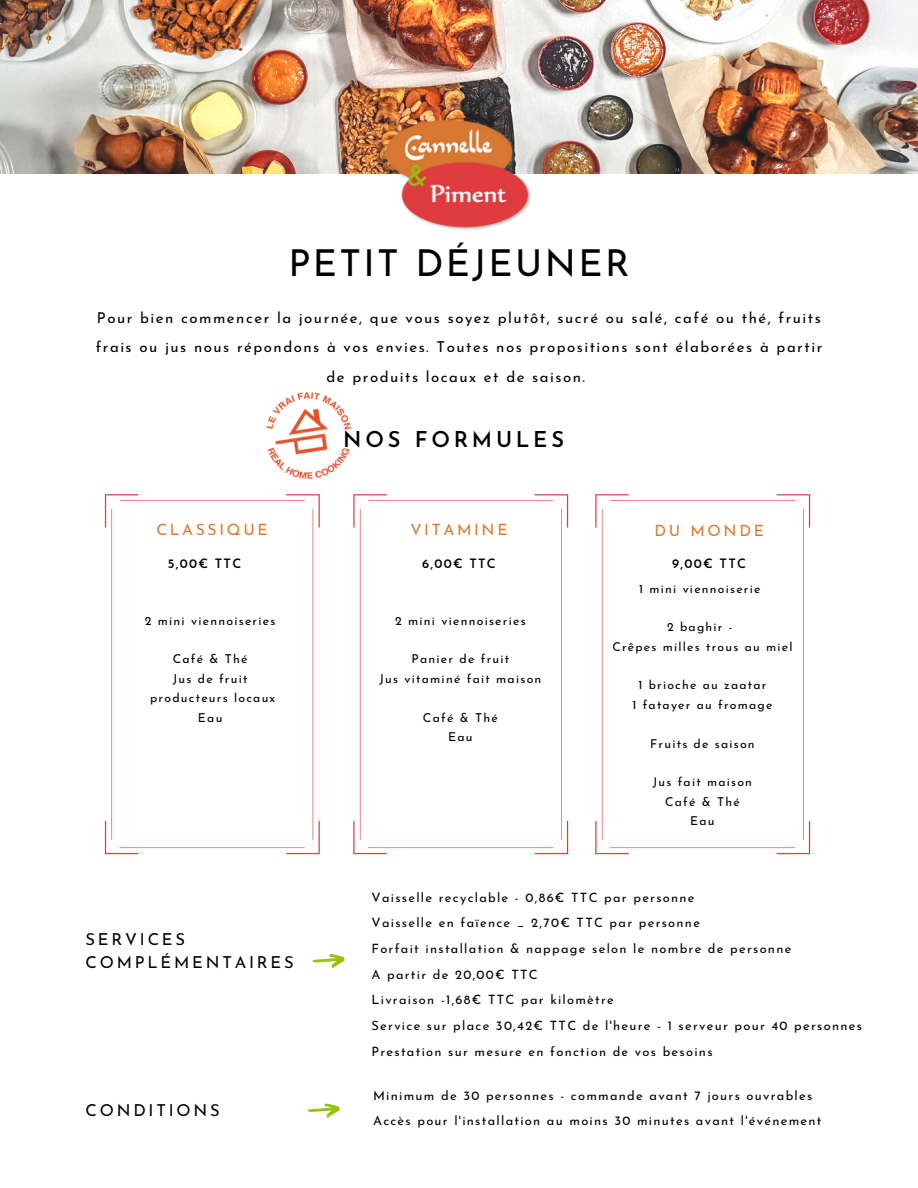
<style>
.page{position:relative;width:918px;height:1188px;background:#fff}
.page>*{position:absolute;margin:0;border:0;box-sizing:border-box;transform-origin:0 0}
.t1{font:37.2px "Josefin Sans";letter-spacing:.065em;color:#000}
.t2{font:600 21.75px "Josefin Sans";letter-spacing:.17em;color:#000}
.t3{font:16.5px/22.5px "Josefin Sans";letter-spacing:.17em;color:#000}
.t4{font:15.6px "Josefin Sans";letter-spacing:.17em;color:#d97932}
.t5{font:15px/29.2px "Josefin Sans";letter-spacing:.1em;color:#000;text-align:center}
.t6{font:12.9px "Josefin Sans";letter-spacing:.1em;color:#000}
.t7{font:600 12.9px "Josefin Sans";letter-spacing:.1em;color:#000}
.t8{font:12.3px "Josefin Sans";letter-spacing:.1em;color:#000}
</style>
<div class="page">
<img style="left:0;top:0;width:918px;height:174px">
<img style="left:386px;top:91px;width:146px;height:139px">
<svg style="left:105px;top:494px;width:215px;height:360px"></svg>
<svg style="left:353px;top:494px;width:215px;height:360px"></svg>
<svg style="left:595px;top:494px;width:215px;height:360px"></svg>
<svg style="left:312px;top:954px;width:33px;height:15px"></svg>
<svg style="left:307px;top:1103px;width:33px;height:15px"></svg>
<img style="left:266px;top:391px;width:86px;height:89px">
<p class="t1" style="left:288px;top:248px;width:343px">PETIT DÉJEUNER</p>
<p class="t5" style="left:96px;top:305px;width:728px">Pour bien commencer la journée, que vous soyez plutôt, sucré ou salé, café ou thé, fruits frais ou jus nous répondons à vos envies. Toutes nos propositions sont élaborées à partir de produits locaux et de saison.</p>
<p class="t4" style="left:156px;top:523px;width:113px">CLASSIQUE</p>
<p class="t7" style="left:168px;top:558px;width:75px">5,00€ TTC</p>
<p class="t8" style="left:145px;top:615px;width:132px">2 mini viennoiseries</p>
<p class="t8" style="left:173px;top:654px;width:76px">Café &amp; Thé</p>
<p class="t8" style="left:173px;top:674px;width:76px">Jus de fruit</p>
<p class="t8" style="left:150px;top:693px;width:127px">producteurs locaux</p>
<p class="t8" style="left:198px;top:713px;width:26px">Eau</p>
<p class="t3" style="left:86px;top:930px;width:210px">SERVICES<br>COMPLÉMENTAIRES</p>
<p class="t3" style="left:86px;top:1101px;width:136px">CONDITIONS</p>
<p class="t2" style="left:343px;top:431px;width:222px">NOS FORMULES</p>
<p class="t4" style="left:410px;top:523px;width:99px">VITAMINE</p>
<p class="t4" style="left:654px;top:524px;width:111px">DU MONDE</p>
<p class="t7" style="left:422px;top:558px;width:75px">6,00€ TTC</p>
<p class="t7" style="left:672px;top:558px;width:75px">9,00€ TTC</p>
<p class="t8" style="left:395px;top:615px;width:132px">2 mini viennoiseries</p>
<p class="t8" style="left:412px;top:654px;width:99px">Panier de fruit</p>
<p class="t8" style="left:379px;top:674px;width:163px">Jus vitaminé fait maison</p>
<p class="t8" style="left:423px;top:713px;width:76px">Café &amp; Thé</p>
<p class="t8" style="left:448px;top:732px;width:26px">Eau</p>
<p class="t8" style="left:639px;top:583px;width:123px">1 mini viennoiserie</p>
<p class="t8" style="left:667px;top:622px;width:67px">2 baghir -</p>
<p class="t8" style="left:612px;top:642px;width:182px">Crêpes milles trous au miel</p>
<p class="t8" style="left:638px;top:680px;width:130px">1 brioche au zaatar</p>
<p class="t8" style="left:632px;top:700px;width:142px">1 fatayer au fromage</p>
<p class="t8" style="left:650px;top:738px;width:106px">Fruits de saison</p>
<p class="t8" style="left:653px;top:777px;width:101px">Jus fait maison</p>
<p class="t8" style="left:665px;top:797px;width:76px">Café &amp; Thé</p>
<p class="t8" style="left:690px;top:816px;width:26px">Eau</p>
<p class="t6" style="left:372px;top:892px;width:325px">Vaisselle recyclable - 0,86€ TTC par personne</p>
<p class="t6" style="left:372px;top:918px;width:330px">Vaisselle en faïence _ 2,70€ TTC par personne</p>
<p class="t6" style="left:372px;top:943px;width:421px">Forfait installation &amp; nappage selon le nombre de personne</p>
<p class="t6" style="left:372px;top:969px;width:168px">A partir de 20,00€ TTC</p>
<p class="t6" style="left:372px;top:995px;width:244px">Livraison -1,68€ TTC par kilomètre</p>
<p class="t6" style="left:372px;top:1020px;width:492px">Service sur place 30,42€ TTC de l'heure - 1 serveur pour 40 personnes</p>
<p class="t6" style="left:372px;top:1046px;width:343px">Prestation sur mesure en fonction de vos besoins</p>
<p class="t6" style="left:373px;top:1090px;width:441px">Minimum de 30 personnes - commande avant 7 jours ouvrables</p>
<p class="t6" style="left:373px;top:1116px;width:450px">Accès pour l'installation au moins 30 minutes avant l'événement</p>
</div>
